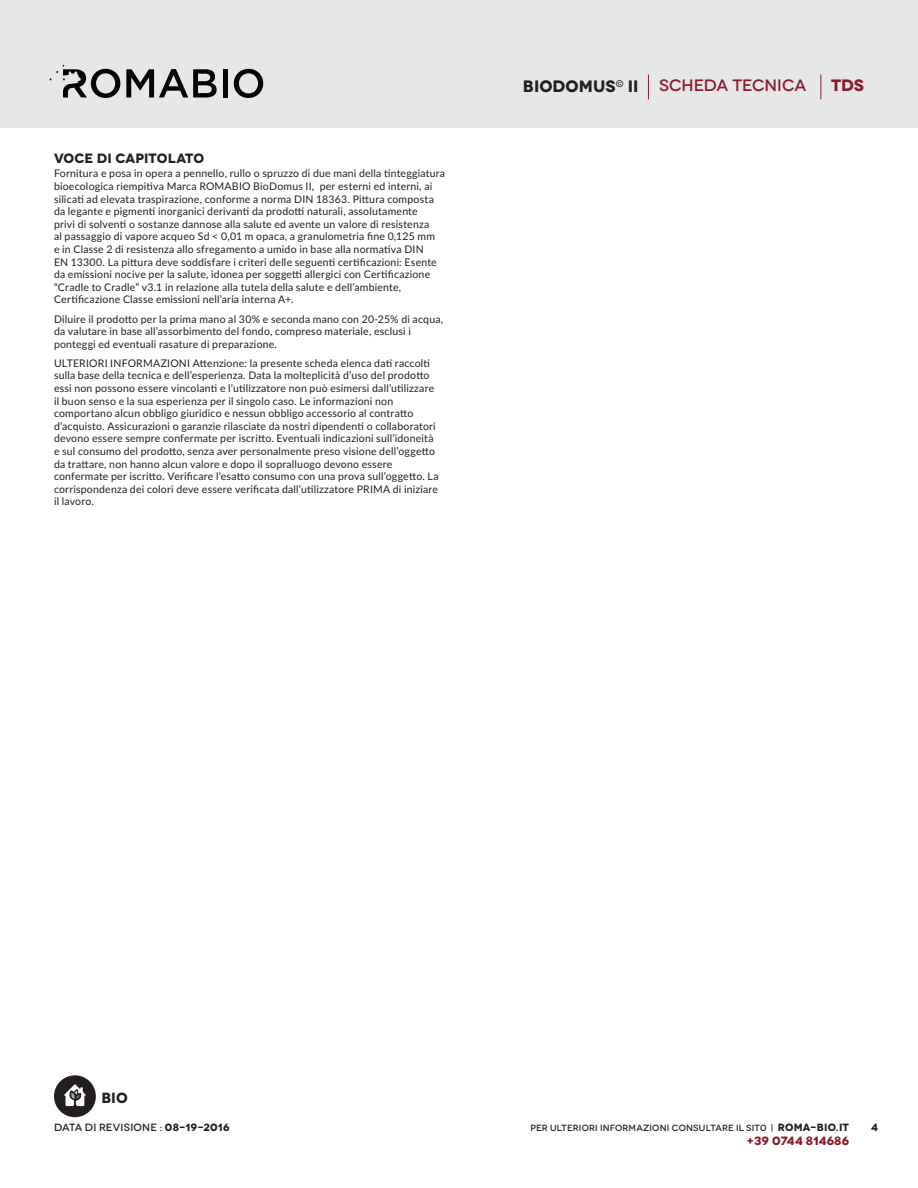
<style>
.page{position:relative;width:918px;height:1188px;background:#fff}
.page>*{position:absolute;margin:0;border:0;box-sizing:border-box;transform-origin:0 0}
.t1{font:500 16.5px "Novecentowide";color:#8a192a}
.t2{font:700 16.5px "Novecentowide";letter-spacing:.005em;color:#231f20}
.t3{font:700 16.5px "Novecentowide";color:#8a192a}
.t4{font:700 14.7px "Novecentowide";color:#231f20}
.t5{font:700 13.5px "Novecentowide";letter-spacing:.005em;color:#231f20}
.t6{font:700 12px "Novecentowide";letter-spacing:.015em;color:#8a192a}
.t7{font:10.5px/12.6px "Lato";letter-spacing:.02em;color:#231f20}
.t8{font:500 10.5px "Novecentowide";letter-spacing:.015em;color:#231f20}
.t9{font:700 10.5px "Novecentowide";color:#231f20}
.t10{font:500 9px "Novecentowide";letter-spacing:.02em;color:#231f20}
.s1{font-weight:700}
.s2{font-weight:700;font-size:10.5px}
</style>
<div class="page">
<div style="left:0;top:0;width:918px;height:127px;background:#e6e7e9"></div>
<svg style="left:820px;top:75px;width:1px;height:24px"></svg>
<div style="left:54px;top:1075px;width:42px;height:42px;background:#231f20;border-radius:50%"></div>
<svg style="left:64px;top:1084px;width:22px;height:22px"></svg>
<svg style="left:126px;top:69px;width:91px;height:28px"></svg>
<hr style="left:223px;top:69px;width:4px;height:28px;background:#040503">
<svg style="left:234px;top:69px;width:29px;height:29px"></svg>
<svg style="left:49px;top:65px;width:71px;height:33px"></svg>
<svg style="left:648px;top:75px;width:1px;height:24px"></svg>
<p class="t5" style="left:54px;top:149px;width:152px">VOCE DI CAPITOLATO</p>
<p class="t7" style="left:54px;top:167px;width:393px">Fornitura e posa in opera a pennello, rullo o spruzzo di due mani della tinteggiatura bioecologica riempitiva Marca ROMABIO BioDomus II, per esterni ed interni, ai silicati ad elevata traspirazione, conforme a norma DIN 18363. Pittura composta da legante e pigmenti inorganici derivanti da prodotti naturali, assolutamente<br>privi di solventi o sostanze dannose alla salute ed avente un valore di resistenza<br>al passaggio di vapore acqueo Sd &lt; 0,01 m opaca, a granulometria fine 0,125 mm<br>e in Classe 2 di resistenza allo sfregamento a umido in base alla normativa DIN<br>EN 13300. La pittura deve soddisfare i criteri delle seguenti certificazioni: Esente da emissioni nocive per la salute, idonea per soggetti allergici con Certificazione “Cradle to Cradle” v3.1 in relazione alla tutela della salute e dell’ambiente, Certificazione Classe emissioni nell’aria interna A+.</p>
<p class="t7" style="left:54px;top:312px;width:391px">Diluire il prodotto per la prima mano al 30% e seconda mano con 20-25% di acqua, da valutare in base all’assorbimento del fondo, compreso materiale, esclusi i ponteggi ed eventuali rasature di preparazione.</p>
<p class="t7" style="left:54px;top:356px;width:386px">ULTERIORI INFORMAZIONI Attenzione: la presente scheda elenca dati raccolti sulla base della tecnica e dell’esperienza. Data la molteplicità d’uso del prodotto essi non possono essere vincolanti e l’utilizzatore non può esimersi dall’utilizzare il buon senso e la sua esperienza per il singolo caso. Le informazioni non comportano alcun obbligo giuridico e nessun obbligo accessorio al contratto d’acquisto. Assicurazioni o garanzie rilasciate da nostri dipendenti o collaboratori devono essere sempre confermate per iscritto. Eventuali indicazioni sull’idoneità e sul consumo del prodotto, senza aver personalmente preso visione dell’oggetto da trattare, non hanno alcun valore e dopo il sopralluogo devono essere confermate per iscritto. Verificare l’esatto consumo con una prova sull’oggetto. La corrispondenza dei colori deve essere verificata dall’utilizzatore PRIMA di iniziare il lavoro.</p>
<h1 class="t2" style="left:523px;top:76px;width:117px">BIODOMUS<sup>©</sup> II</h1>
<h1 class="t1" style="left:659px;top:75px;width:149px">SCHEDA TECNICA</h1>
<h1 class="t3" style="left:831px;top:74px;width:34px">TDS</h1>
<h2 class="t4" style="left:101px;top:1088px;width:28px">BIO</h2>
<p class="t8" style="left:54px;top:1121px;width:177px">DATA DI REVISIONE : <span class="s1">08-19-2016</span></p>
<p class="t10" style="left:530px;top:1122px;width:320px">PER ULTERIORI INFORMAZIONI CONSULTARE IL SIT0 | <span class="s2">ROMA-BIO.IT</span></p>
<p class="t9" style="left:871px;top:1121px;width:8px">4</p>
<p class="t6" style="left:746px;top:1133px;width:104px">+39 0744 814686</p>
</div>
